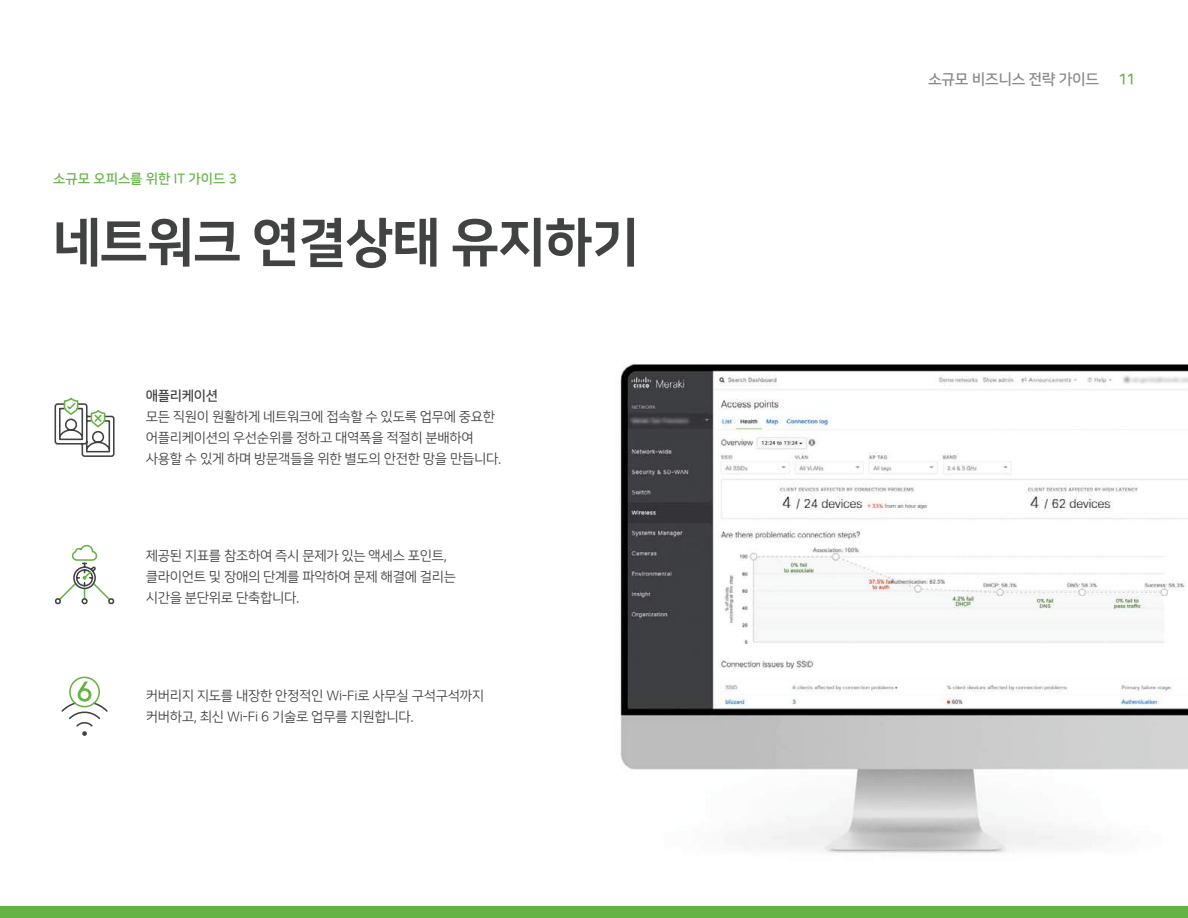
<style>
.page{position:relative;width:1188px;height:918px;background:#fff}
.page>*{position:absolute;margin:0;border:0;box-sizing:border-box;transform-origin:0 0}
.t1{font:52.5px "Nanum Square EB";letter-spacing:-.02em;color:#414342}
.t2{font:15px "Nanum Square B";letter-spacing:-.02em;color:#888a8e}
.t3{font:15px "Nanum Square B";color:#66b345}
.t4{font:13.5px/21px "Nanum Square R";letter-spacing:-.02em;color:#414342}
.t5{font:13.5px "Nanum Square B";color:#67b446}
.t6{font:13.5px "Nanum Square B";letter-spacing:-.02em;color:#414342}
</style>
<div class="page">
<img style="left:620px;top:363px;width:568px;height:490px">
<svg style="left:54px;top:545px;width:61px;height:60px"></svg>
<svg style="left:54px;top:397px;width:61px;height:60px"></svg>
<div style="left:0;top:906px;width:1188px;height:12px;background:#66b345"></div>
<div style="left:69px;top:677px;width:31px;height:30px;border:2px solid #66b345;border-radius:50%"></div>
<svg style="left:61px;top:682px;width:47px;height:54px"></svg>
<p class="t5" style="left:53px;top:172px;width:185px">소규모 오피스를 위한 IT 가이드 3</p>
<h1 class="t1" style="left:53px;top:214px;width:587px">네트워크 연결상태 유지하기</h1>
<p class="t6" style="left:146px;top:389px;width:74px">애플리케이션</p>
<p class="t4" style="left:146px;top:407px;width:357px">모든 직원이 원활하게 네트워크에 접속할 수 있도록 업무에 중요한 어플리케이션의 우선순위를 정하고 대역폭을 적절히 분배하여 사용할 수 있게 하며 방문객들을 위한 별도의 안전한 망을 만듭니다.</p>
<p class="t4" style="left:146px;top:546px;width:312px">제공된 지표를 참조하여 즉시 문제가 있는 액세스 포인트, 클라이언트 및 장애의 단계를 파악하여 문제 해결에 걸리는 시간을 분단위로 단축합니다.</p>
<p class="t4" style="left:146px;top:686px;width:340px">커버리지 지도를 내장한 안정적인 Wi-Fi로 사무실 구석구석까지 커버하고, 최신 Wi-Fi 6 기술로 업무를 지원합니다.</p>
<p class="t2" style="left:928px;top:71px;width:172px">소규모 비즈니스 전략 가이드</p>
<p class="t3" style="left:1118px;top:71px;width:19px">11</p>
</div>
